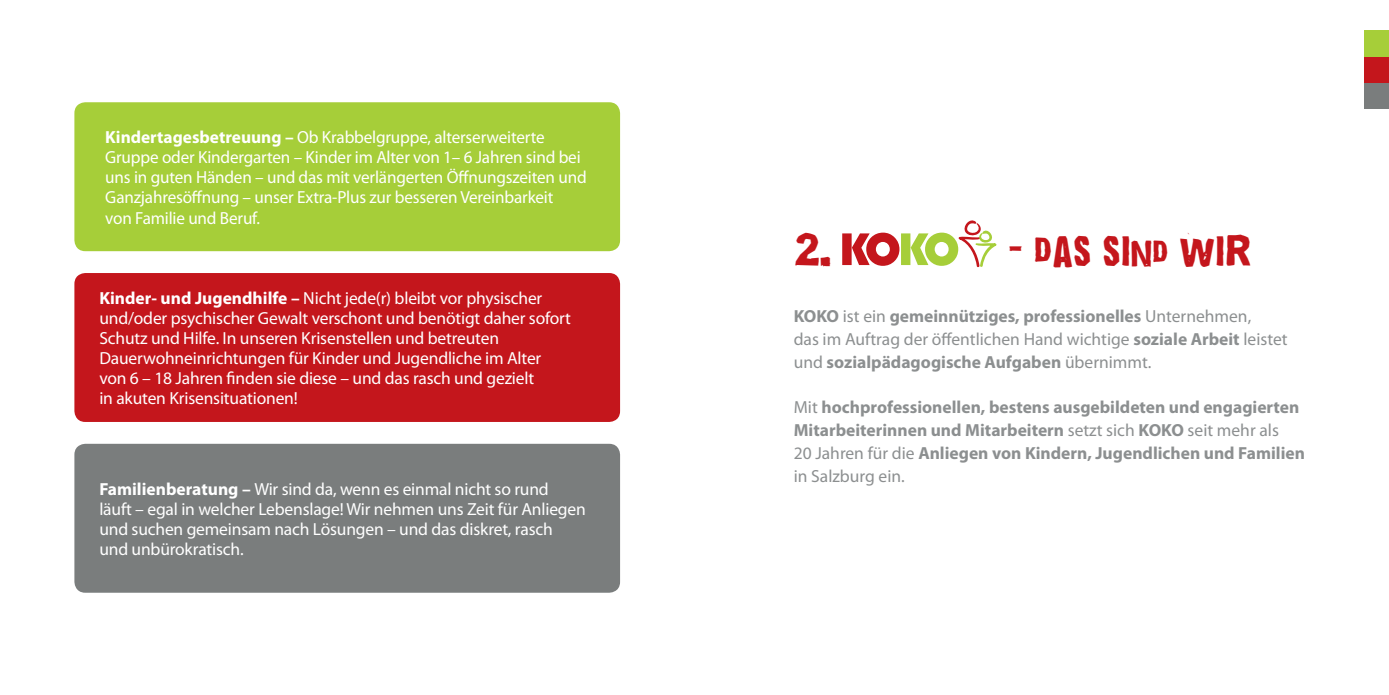
<style>
.page{position:relative;width:1389px;height:695px;background:#fff}
.page>*{position:absolute;margin:0;border:0;box-sizing:border-box;transform-origin:0 0}
.t1{font:40.25px "Quick End Jerk";color:#c4161c}
.t2{font:17.5px/20.1px "Myriad Pro";letter-spacing:-.01em;color:#fff}
.t3{font:700 17.5px/22.8px "Myriad Pro";color:#8c8f90}
.t4{font:17.5px/22.8px "Myriad Pro";color:#8c8f90}
.s1{font-weight:700}
.s2{font-size:45.5px}
.s3{font-weight:400}
</style>
<div class="page">
<div style="left:1364px;top:83px;width:25px;height:26px;background:#7a7d7d"></div>
<div style="left:1364px;top:56px;width:25px;height:27px;background:#c4161c"></div>
<div style="left:1364px;top:30px;width:25px;height:26px;background:#a6ce39"></div>
<svg style="left:842px;top:220px;width:155px;height:48px"></svg>
<div style="left:74px;top:443px;width:546px;height:149px;background:#7a7d7d;border-radius:11px"></div>
<div style="left:74px;top:102px;width:546px;height:149px;background:#a6ce39;border-radius:11px"></div>
<div style="left:74px;top:273px;width:546px;height:149px;background:#c4161c;border-radius:11px"></div>
<p class="t2" style="left:105px;top:127px;width:483px"><span class="s1">Kindertagesbetreuung –</span> Ob Krabbelgruppe, alterserweiterte Gruppe oder Kindergarten – Kinder im Alter von 1– 6 Jahren sind bei uns in guten Händen – und das mit verlängerten Öffnungszeiten und Ganzjahresöffnung – unser Extra-Plus zur besseren Vereinbarkeit<br>von Familie und Beruf.</p>
<p class="t2" style="left:99px;top:287px;width:473px"><span class="s1">Kinder- und Jugendhilfe –</span> Nicht jede(r) bleibt vor physischer und/oder psychischer Gewalt verschont und benötigt daher sofort Schutz und Hilfe. In unseren Krisenstellen und betreuten Dauerwohneinrichtungen für Kinder und Jugendliche im Alter von 6 – 18 Jahren finden sie diese – und das rasch und gezielt<br>in akuten Krisensituationen!</p>
<p class="t2" style="left:99px;top:478px;width:488px"><span class="s1">Familienberatung –</span> Wir sind da, wenn es einmal nicht so rund<br>läuft – egal in welcher Lebenslage! Wir nehmen uns Zeit für Anliegen und suchen gemeinsam nach Lösungen – und das diskret, rasch und unbürokratisch.</p>
<h1 class="t1" style="left:794px;top:229px;width:39px">2.</h1>
<h1 class="t1" style="left:1008px;top:229px;width:245px">- <span class="s2">D</span>AS SIND WIR</h1>
<p class="t4" style="left:794px;top:305px;width:495px"><span class="s1">KOKO</span> ist ein <span class="s1">gemeinnütziges, professionelles</span> Unternehmen,<br>das im Auftrag der öffentlichen Hand wichtige <span class="s1">soziale Arbeit</span> leistet und <span class="s1">sozialpädagogische Aufgaben</span> übernimmt.</p>
<p class="t3" style="left:794px;top:395px;width:513px"><span class="s3">Mit</span> hochprofessionellen, bestens ausgebildeten und engagierten Mitarbeiterinnen und Mitarbeitern <span class="s3">setzt sich</span> KOKO <span class="s3">seit mehr als<br>20 Jahren für die</span> Anliegen von Kindern, Jugendlichen und Familien <span class="s3">in Salzburg ein.</span></p>
</div>
